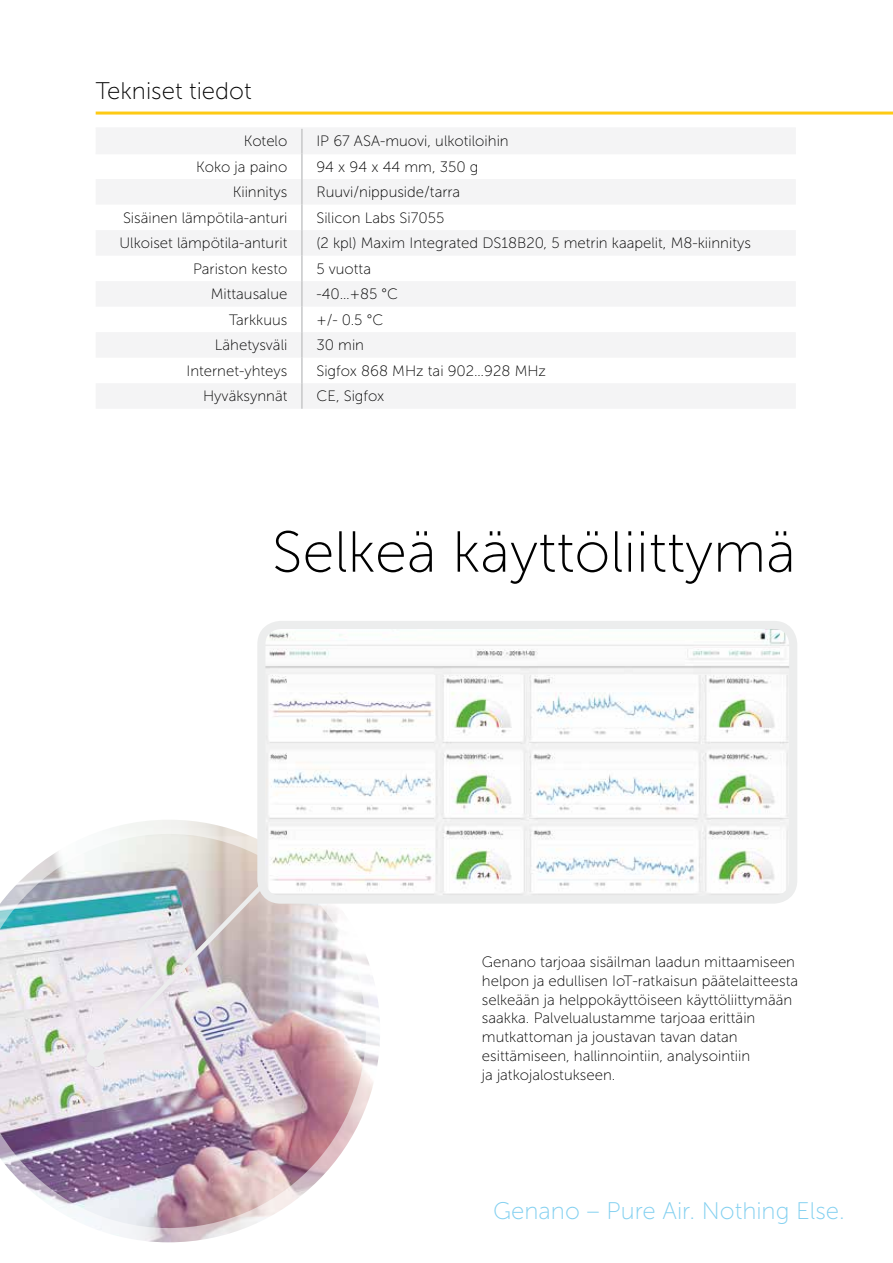
<style>
.page{position:relative;width:893px;height:1263px;background:#fff}
.page>*{position:absolute;margin:0;border:0;box-sizing:border-box;transform-origin:0 0}
.t1{font:57.75px "Museo Sans 100";color:#000}
.t2{font:24px "Museo Sans 100";color:#83d0f0}
.t3{font:24px "Museo Sans 100";color:#000}
.t4{font:15px/18.8px "Museo Sans 100";color:#000}
</style>
<div class="page">
<svg style="left:96px;top:129px;width:700px;height:279px;fill:#f4f4f5"></svg>
<hr style="left:96px;top:127px;width:206px;height:2px;background:#f4f4f5">
<hr style="left:302px;top:127px;width:494px;height:2px;background:#f4f4f5">
<hr style="left:96px;top:153px;width:205px;height:1px;background:#f4f4f5">
<hr style="left:303px;top:153px;width:493px;height:1px;background:#f4f4f5">
<hr style="left:301px;top:129px;width:2px;height:25px;background:#c6c7c8">
<hr style="left:301px;top:154px;width:2px;height:25px;background:#c6c7c8">
<hr style="left:301px;top:179px;width:2px;height:26px;background:#c6c7c8">
<hr style="left:301px;top:205px;width:2px;height:25px;background:#c6c7c8">
<hr style="left:301px;top:230px;width:2px;height:26px;background:#c6c7c8">
<hr style="left:301px;top:256px;width:2px;height:25px;background:#c6c7c8">
<hr style="left:301px;top:281px;width:2px;height:26px;background:#c6c7c8">
<hr style="left:301px;top:307px;width:2px;height:25px;background:#c6c7c8">
<hr style="left:301px;top:332px;width:2px;height:26px;background:#c6c7c8">
<hr style="left:301px;top:358px;width:2px;height:25px;background:#c6c7c8">
<hr style="left:301px;top:383px;width:2px;height:26px;background:#c6c7c8">
<img style="left:97px;top:820px;width:283px;height:422px">
<img style="left:0;top:834px;width:366px;height:394px">
<img style="left:85px;top:862px;width:200px;height:206px">
<img style="left:261px;top:630px;width:527px;height:269px">
<div style="left:257px;top:621px;width:540px;height:283px;border:8px solid #eceded;border-radius:19px"></div>
<hr style="left:96px;top:112px;width:797px;height:3px;background:#feca14">
<h2 class="t3" style="left:96px;top:78px;width:157px">Tekniset tiedot</h2>
<p class="t4" style="left:244px;top:132px;width:45px">Kotelo</p>
<p class="t4" style="left:316px;top:132px;width:194px">IP 67 ASA-muovi, ulkotiloihin</p>
<p class="t4" style="left:196px;top:157px;width:93px">Koko ja paino</p>
<p class="t4" style="left:316px;top:157px;width:164px">94 x 94 x 44 mm, 350 g</p>
<p class="t4" style="left:233px;top:183px;width:56px">Kiinnitys</p>
<p class="t4" style="left:316px;top:183px;width:145px">Ruuvi/nippuside/tarra</p>
<p class="t4" style="left:123px;top:208px;width:166px">Sisäinen lämpötila-anturi</p>
<p class="t4" style="left:316px;top:208px;width:129px">Silicon Labs Si7055</p>
<p class="t4" style="left:119px;top:234px;width:169px">Ulkoiset lämpötila-anturit</p>
<p class="t4" style="left:316px;top:234px;width:436px">(2 kpl) Maxim Integrated DS18B20, 5 metrin kaapelit, M8-kiinnitys</p>
<p class="t4" style="left:193px;top:259px;width:96px">Pariston kesto</p>
<p class="t4" style="left:316px;top:259px;width:56px">5 vuotta</p>
<p class="t4" style="left:211px;top:285px;width:78px">Mittausalue</p>
<p class="t4" style="left:316px;top:285px;width:83px">-40…+85 °C</p>
<p class="t4" style="left:229px;top:310px;width:60px">Tarkkuus</p>
<p class="t4" style="left:316px;top:310px;width:68px">+/- 0.5 °C</p>
<p class="t4" style="left:215px;top:336px;width:74px">Lähetysväli</p>
<p class="t4" style="left:316px;top:336px;width:49px">30 min</p>
<p class="t4" style="left:186px;top:361px;width:102px">Internet-yhteys</p>
<p class="t4" style="left:316px;top:361px;width:231px">Sigfox 868 MHz tai 902…928 MHz</p>
<p class="t4" style="left:203px;top:387px;width:86px">Hyväksynnät</p>
<p class="t4" style="left:316px;top:387px;width:70px">CE, Sigfox</p>
<h1 class="t1" style="left:272px;top:521px;width:525px">Selkeä käyttöliittymä</h1>
<p class="t4" style="left:482px;top:953px;width:318px">Genano tarjoaa sisäilman laadun mittaamiseen helpon ja edullisen IoT-ratkaisun päätelaitteesta selkeään ja helppokäyttöiseen käyttöliittymään saakka. Palvelualustamme tarjoaa erittäin mutkattoman ja joustavan tavan datan esittämiseen, hallinnointiin, analysointiin<br>ja jatkojalostukseen.</p>
<h2 class="t2" style="left:493px;top:1198px;width:353px">Genano – Pure Air. Nothing Else.</h2>
</div>
